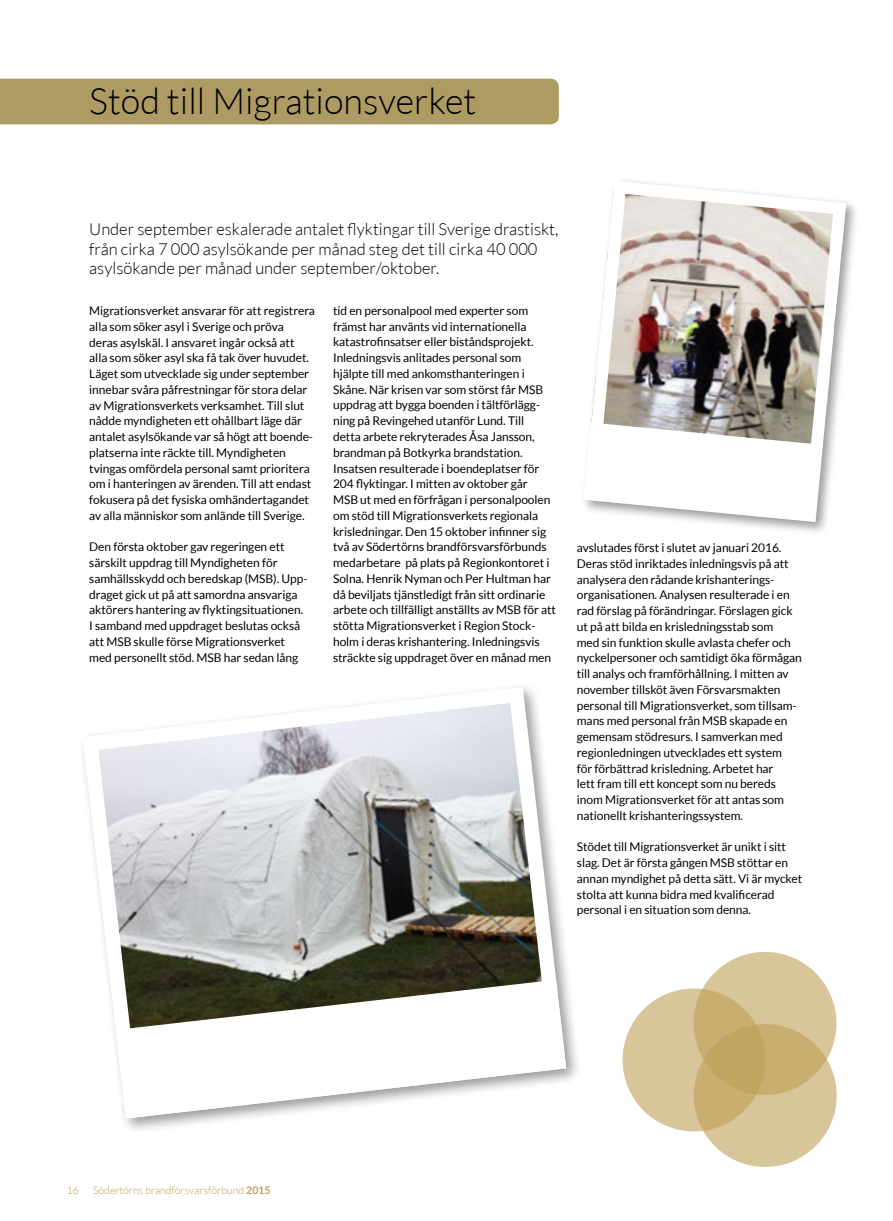
<style>
.page{position:relative;width:893px;height:1221px;background:#fff}
.page>*{position:absolute;margin:0;border:0;box-sizing:border-box;transform-origin:0 0}
.t1{font:300 36px "Lato";color:#000}
.t2{font:300 16.5px/19.5px "Lato";color:#000}
.t3{font:12px/15.8px "Lato";letter-spacing:-.005em;color:#000}
.t4{font:300 10.5px "Lato";color:#be9f56}
.s1{font-weight:700}
</style>
<div class="page">
<svg style="left:82px;top:686px;width:492px;height:440px"></svg>
<svg style="left:116px;top:979px;width:450px;height:139px"></svg>
<div style="left:0;top:79px;width:559px;height:45px;background:#ae9a63"></div>
<img style="left:591px;top:181px;width:262px;height:347px">
<svg style="left:584px;top:422px;width:238px;height:97px"></svg>
<div style="left:693px;top:951px;width:143px;height:143px;background:#d8c599;border-radius:50%"></div>
<svg style="left:622px;top:988px;width:143px;height:143px;background:#d4c091"></svg>
<svg style="left:694px;top:1023px;width:143px;height:143px;background:#ceb780"></svg>
<h1 class="t1" style="left:89px;top:82px;width:389px">Stöd till Migrationsverket</h1>
<h2 class="t2" style="left:89px;top:219px;width:471px">Under september eskalerade antalet flyktingar till Sverige drastiskt, från cirka 7 000 asylsökande per månad steg det till cirka 40 000 asylsökande per månad under september/oktober.</h2>
<p class="t3" style="left:89px;top:303px;width:227px">Migrationsverket ansvarar för att registrera alla som söker asyl i Sverige och pröva deras asylskäl. I ansvaret ingår också att alla som söker asyl ska få tak över huvudet.<br>Läget som utvecklade sig under september innebar svåra påfrestningar för stora delar av Migrationsverkets verksamhet. Till slut nådde myndigheten ett ohållbart läge där antalet asylsökande var så högt att boende&shy;platserna inte räckte till. Myndigheten tvingas omfördela personal samt prioritera om i hanteringen av ärenden. Till att endast fokusera på det fysiska omhändertagandet av alla människor som anlände till Sverige.</p>
<p class="t3" style="left:89px;top:539px;width:220px">Den första oktober gav regeringen ett särskilt uppdrag till Myndigheten för samhällsskydd och beredskap (MSB). Upp&shy;draget gick ut på att samordna ansvariga aktörers hantering av flyktingsituationen.<br>I samband med uppdraget beslutas också att MSB skulle förse Migrationsverket med personellt stöd. MSB har sedan lång</p>
<p class="t3" style="left:333px;top:302px;width:224px">tid en personalpool med experter som främst har använts vid internationella katastrofinsatser eller biståndsprojekt.<br>Inledningsvis anlitades personal som hjälpte till med ankomsthanteringen i Skåne. När krisen var som störst får MSB uppdrag att bygga boenden i tältförlägg&shy;ning på Revingehed utanför Lund. Till<br>detta arbete rekryterades Åsa Jansson, brandman på Botkyrka brandstation.<br>Insatsen resulterade i boendeplatser för 204 flyktingar. I mitten av oktober går<br>MSB ut med en förfrågan i personalpoolen om stöd till Migrationsverkets regionala krisledningar. Den 15 oktober infinner sig två av Södertörns brandförsvarsförbunds medarbetare på plats på Regionkontoret i Solna. Henrik Nyman och Per Hultman har då beviljats tjänstledigt från sitt ordinarie arbete och tillfälligt anställts av MSB för att stötta Migrationsverket i Region Stock&shy;holm i deras krishantering. Inledningsvis sträckte sig uppdraget över en månad men</p>
<p class="t3" style="left:577px;top:539px;width:227px">avslutades först i slutet av januari 2016.<br>Deras stöd inriktades inledningsvis på att analysera den rådande krishanterings&shy;organisationen. Analysen resulterade i en rad förslag på förändringar. Förslagen gick ut på att bilda en krisledningsstab som<br>med sin funktion skulle avlasta chefer och nyckelpersoner och samtidigt öka förmågan till analys och framförhållning. I mitten av november tillsköt även Försvarsmakten personal till Migrationsverket, som tillsam&shy;mans med personal från MSB skapade en gemensam stödresurs. I samverkan med regionledningen utvecklades ett system<br>för förbättrad krisledning. Arbetet har<br>lett fram till ett koncept som nu bereds inom Migrationsverket för att antas som nationellt krishanteringssystem.</p>
<p class="t3" style="left:577px;top:839px;width:227px">Stödet till Migrationsverket är unikt i sitt slag. Det är första gången MSB stöttar en annan myndighet på detta sätt. Vi är mycket stolta att kunna bidra med kvalificerad personal i en situation som denna.</p>
<p class="t4" style="left:67px;top:1184px;width:14px">16</p>
<p class="t4" style="left:93px;top:1184px;width:179px">Södertörns brandförsvarsförbund <span class="s1">2015</span></p>
</div>
